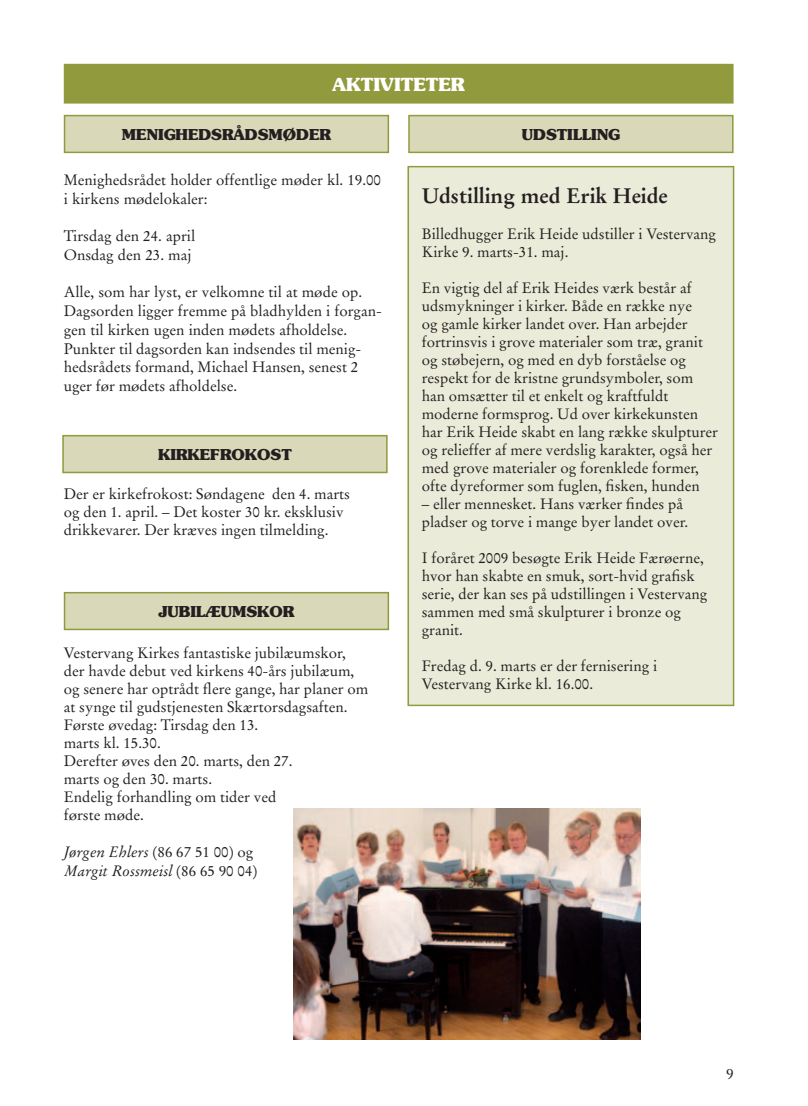
<style>
.page{position:relative;width:808px;height:1106px;background:#fff}
.page>*{position:absolute;margin:0;border:0;box-sizing:border-box;transform-origin:0 0}
.t1{font:700 21px "Stempel Garamond LT Std";color:#231f20}
.t2{font:700 18px "Souvenir";color:#fff}
.t3{font:15px/18px "Stempel Garamond LT Std";color:#231f20}
.t4{font:700 15px "Souvenir";color:#231f20}
.t5{font:italic 15px/18.8px "Stempel Garamond LT Std";color:#231f20}
.s1{font-style:normal}
</style>
<div class="page">
<div style="left:408px;top:167px;width:325px;height:538px;background:#ebebd9"></div>
<div style="left:407px;top:166px;width:327px;height:540px;border:2px solid #919a3c"></div>
<div style="left:65px;top:65px;width:668px;height:38px;background:#919a3c"></div>
<div style="left:64px;top:64px;width:669px;height:40px;border:2px solid #919a3c"></div>
<div style="left:65px;top:116px;width:323px;height:36px;background:#d9d8b8"></div>
<div style="left:64px;top:115px;width:325px;height:38px;border:2px solid #919a3c"></div>
<div style="left:63px;top:435px;width:324px;height:37px;background:#d9d8b8"></div>
<div style="left:62px;top:435px;width:326px;height:38px;border:2px solid #919a3c"></div>
<div style="left:409px;top:116px;width:324px;height:36px;background:#d9d8b8"></div>
<div style="left:408px;top:115px;width:325px;height:38px;border:2px solid #919a3c"></div>
<div style="left:65px;top:592px;width:323px;height:37px;background:#d9d8b8"></div>
<div style="left:64px;top:592px;width:325px;height:38px;border:2px solid #919a3c"></div>
<img style="left:293px;top:808px;width:347px;height:231px">
<p class="t2" style="left:333px;top:73px;width:134px">AKTIVITETER</p>
<p class="t4" style="left:122px;top:125px;width:211px">MENIGHEDSRÅDSMØDER</p>
<p class="t4" style="left:522px;top:125px;width:100px">UDSTILLING</p>
<p class="t3" style="left:64px;top:170px;width:319px;line-height:18.8px">Menighedsrådet holder offentlige møder kl. 19.00 i kirkens mødelokaler:</p>
<p class="t3" style="left:64px;top:227px;width:133px;line-height:18.8px">Tirsdag den 24. april<br>Onsdag den 23. maj</p>
<p class="t3" style="left:64px;top:283px;width:320px;line-height:18.8px">Alle, som har lyst, er velkomne til at møde op.<br>Dagsorden ligger fremme på bladhylden i forgan&shy;gen til kirken ugen inden mødets afholdelse.<br>Punkter til dagsorden kan indsendes til menig&shy;hedsrådets formand, Michael Hansen, senest 2 uger før mødets afholdelse.</p>
<p class="t4" style="left:158px;top:445px;width:135px">KIRKEFROKOST</p>
<p class="t3" style="left:64px;top:485px;width:288px">Der er kirkefrokost: Søndagene den 4. marts og den 1. april. – Det koster 30 kr. eksklusiv drikkevarer. Der kræves ingen tilmelding.</p>
<p class="t4" style="left:158px;top:602px;width:138px">JUBILÆUMSKOR</p>
<p class="t3" style="left:64px;top:644px;width:306px">Vestervang Kirkes fantastiske jubilæumskor, der havde debut ved kirkens 40-års jubilæum, og senere har optrådt flere gange, har planer om at synge til gudstjenesten Skærtorsdagsaften.<br>Første øvedag: Tirsdag den 13.<br>marts kl. 15.30.<br>Derefter øves den 20. marts, den 27.<br>marts og den 30. marts.<br>Endelig forhandling om tider ved<br>første møde.</p>
<p class="t5" style="left:64px;top:842px;width:195px">Jørgen Ehlers <span class="s1">(86 67 51 00) og<br></span>Margit Rossmeisl <span class="s1">(86 65 90 04)</span></p>
<h1 class="t1" style="left:422px;top:183px;width:248px">Udstilling med Erik Heide</h1>
<p class="t3" style="left:422px;top:225px;width:296px">Billedhugger Erik Heide udstiller i Vestervang<br>Kirke 9. marts-31. maj.</p>
<p class="t3" style="left:422px;top:279px;width:298px">En vigtig del af Erik Heides værk består af udsmykninger i kirker. Både en række nye<br>og gamle kirker landet over. Han arbejder fortrinsvis i grove materialer som træ, granit og støbejern, og med en dyb forståelse og respekt for de kristne grundsymboler, som han omsætter til et enkelt og kraftfuldt moderne formsprog. Ud over kirkekunsten har Erik Heide skabt en lang række skulpturer og relieffer af mere verdslig karakter, også her med grove materialer og forenklede former, ofte dyreformer som fuglen, fisken, hunden</p>
<p class="t3" style="left:422px;top:495px;width:268px">– eller mennesket. Hans værker findes på pladser og torve i mange byer landet over.</p>
<p class="t3" style="left:422px;top:549px;width:287px">I foråret 2009 besøgte Erik Heide Færøerne, hvor han skabte en smuk, sort-hvid grafisk serie, der kan ses på udstillingen i Vestervang sammen med små skulpturer i bronze og granit.</p>
<p class="t3" style="left:422px;top:657px;width:237px">Fredag d. 9. marts er der fernisering i<br>Vestervang Kirke kl. 16.00.</p>
<p class="t3" style="left:726px;top:1065px;width:9px">9</p>
</div>
